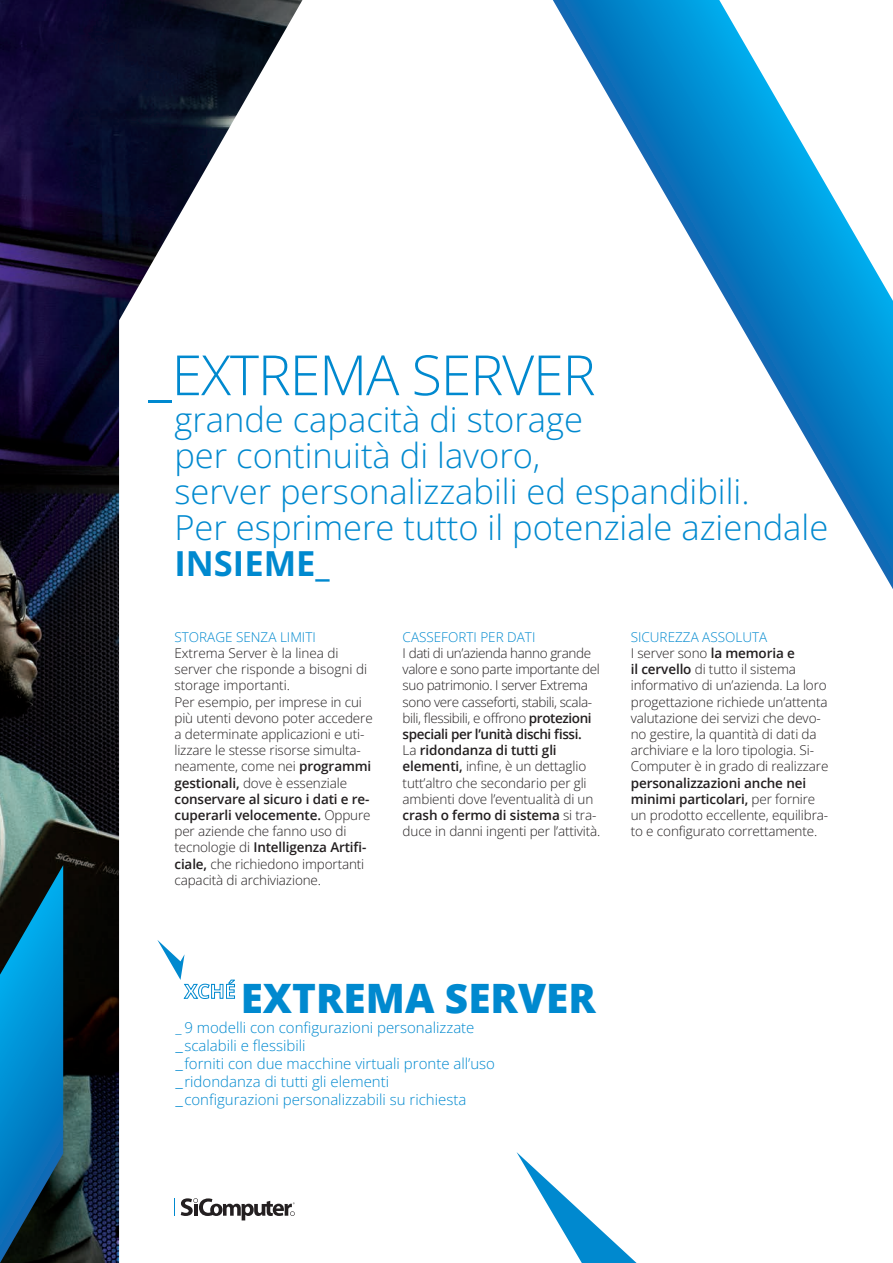
<style>
.page{position:relative;width:893px;height:1263px;background:#fff}
.page>*{position:absolute;margin:0;border:0;box-sizing:border-box;transform-origin:0 0}
.t1{font:300 55.5px "Open Sans";letter-spacing:-.02em;color:#0089cf}
.t2{font:800 40.5px "Open Sans";color:#0089cf}
.t3{font:300 34.5px "Open Sans";color:#0089cf}
.t4{font:700 34.5px "Open Sans";color:#0089cf}
.t5{font:300 15px "Open Sans";color:#0089cf}
.t6{font:300 13.5px/16.2px "Open Sans";letter-spacing:-.01em;color:#231f20}
.t7{font:300 13.5px/16.2px "Open Sans";letter-spacing:-.03em;color:#231f20}
.t8{font:300 13.5px "Open Sans";color:#0089cf}
.s1{font-weight:600}
.s2{font-family:"Univers";font-stretch:condensed}
</style>
<div class="page">
<img style="left:0;top:0;width:302px;height:1263px">
<svg style="left:0;top:865px;width:63px;height:398px;background:#066a9a"></svg>
<svg style="left:553px;top:0;width:340px;height:589px"></svg>
<svg style="left:181px;top:1198px;width:114px;height:22px"></svg>
<svg style="left:174px;top:1198px;width:1px;height:17px"></svg>
<svg style="left:157px;top:940px;width:28px;height:40px"></svg>
<svg style="left:516px;top:1152px;width:121px;height:111px"></svg>
<p class="t1" style="left:149px;top:337px;width:448px">_EXTREMA SERVER</p>
<p class="t3" style="left:174px;top:396px;width:410px">grande capacità di storage</p>
<p class="t3" style="left:174px;top:432px;width:367px">per continuità di lavoro,</p>
<p class="t3" style="left:174px;top:468px;width:577px">server personalizzabili ed espandibili.</p>
<p class="t3" style="left:174px;top:504px;width:655px">Per esprimere tutto il potenziale aziendale</p>
<p class="t4" style="left:174px;top:539px;width:157px">INSIEME_</p>
<p class="t8" style="left:174px;top:628px;width:143px">STORAGE SENZA LIMITI</p>
<p class="t6" style="left:174px;top:645px;width:194px">Extrema Server è la linea di server che risponde a bisogni di storage importanti.</p>
<p class="t6" style="left:174px;top:693px;width:200px">Per esempio, per imprese in cui più utenti devono poter accedere a determinate applicazioni e uti&shy;lizzare le stesse risorse simulta&shy;neamente, come nei <span class="s1">programmi gestionali,</span> dove è essenziale <span class="s1">conservare al sicuro i dati e re&shy;cuperarli velocemente.</span> Oppure per aziende che fanno uso di tecnologie di <span class="s1">Intelligenza Artifi&shy;ciale,</span> che richiedono importanti capacità di archiviazione.</p>
<p class="t8" style="left:403px;top:628px;width:134px">CASSEFORTI PER DATI</p>
<p class="t7" style="left:403px;top:645px;width:199px">I dati di un’azienda hanno grande valore e sono parte importante del suo patrimonio. I server Extrema sono vere casseforti, stabili, scala&shy;bili, flessibili, e offrono <span class="s1">protezioni speciali per l’unità dischi fissi.</span></p>
<p class="t6" style="left:403px;top:742px;width:199px">La <span class="s1">ridondanza di tutti gli elementi,</span> infine, è un dettaglio tutt’altro che secondario per gli ambienti dove l’eventualità di un <span class="s1">crash o fermo di sistema</span> si tra&shy;duce in danni ingenti per l’attività.</p>
<p class="t8" style="left:631px;top:628px;width:138px">SICUREZZA ASSOLUTA</p>
<p class="t6" style="left:631px;top:645px;width:199px">I server sono <span class="s1">la memoria e<br>il cervello</span> di tutto il sistema informativo di un’azienda. La loro progettazione richiede un’attenta valutazione dei servizi che devo&shy;no gestire, la quantità di dati da archiviare e la loro tipologia. Si-<br>Computer è in grado di realizzare <span class="s1">personalizzazioni anche nei minimi particolari,</span> per fornire un prodotto eccellente, equilibra&shy;to e configurato correttamente.</p>
<p class="t2" style="left:184px;top:968px;width:413px"><sup>XCHÉ</sup> EXTREMA SERVER</p>
<p class="t5" style="left:175px;top:1017px;width:301px">_ 9 modelli con configurazioni personalizzate</p>
<p class="t5" style="left:175px;top:1035px;width:132px"><span class="s2">_</span>scalabili e flessibili</p>
<p class="t5" style="left:175px;top:1053px;width:321px"><span class="s2">_</span>forniti con due macchine virtuali pronte all’uso</p>
<p class="t5" style="left:175px;top:1071px;width:215px"><span class="s2">_</span>ridondanza di tutti gli elementi</p>
<p class="t5" style="left:175px;top:1089px;width:292px"><span class="s2">_</span>configurazioni personalizzabili su richiesta</p>
</div>
